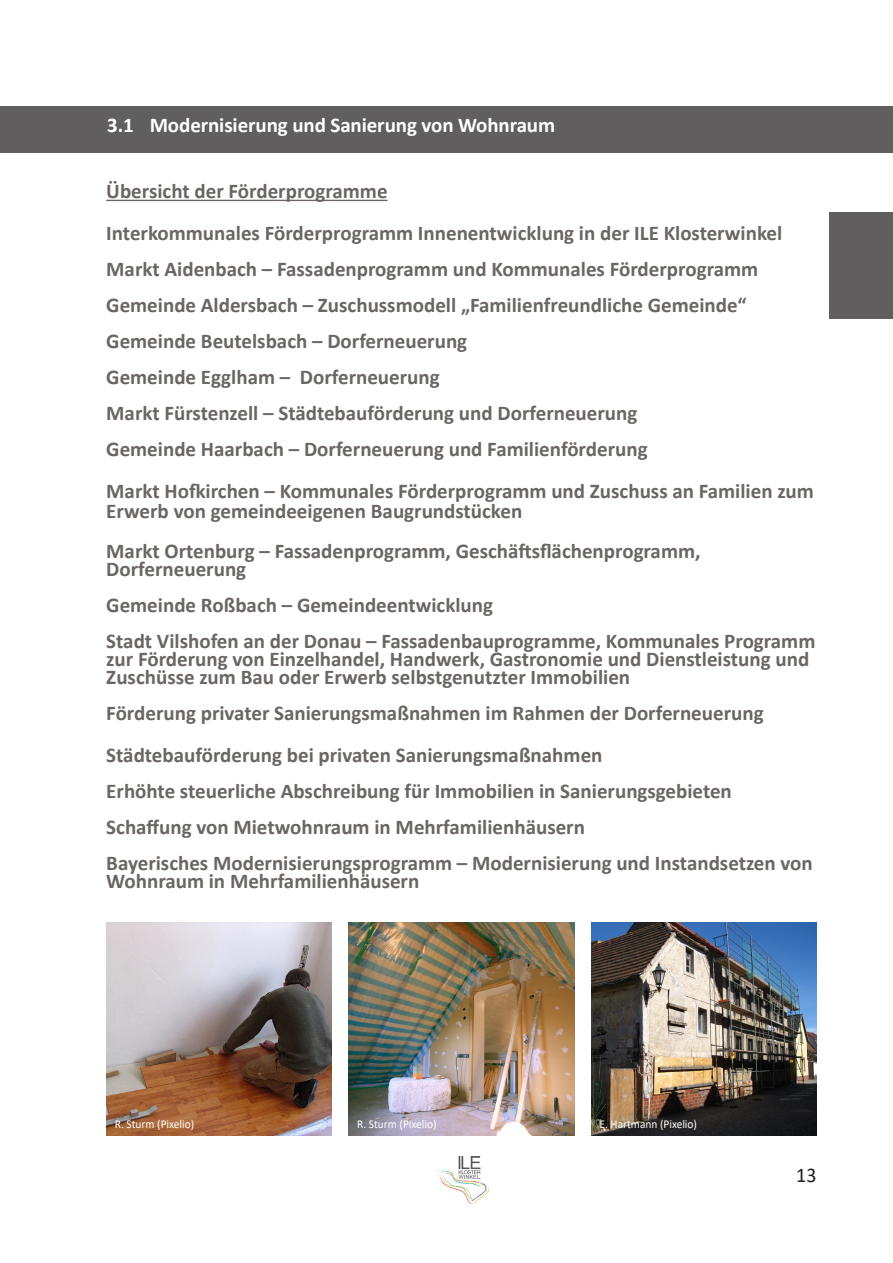
<style>
.page{position:relative;width:893px;height:1263px;background:#fff}
.page>*{position:absolute;margin:0;border:0;box-sizing:border-box;transform-origin:0 0}
.Titel_Programmname-ohneIVZ{font:700 21px/18px "Calibri";color:#6b6564}
.t1{font:700 21px "Calibri";letter-spacing:-.005em;color:#fff}
.Titel_Programmname-grau{font:700 21px "Calibri";color:#6b6564}
.t2{font:21px "Calibri";color:#231f20;scale:.95 1}
.Quellennachweis_Abb{font:12px "Calibri";color:#fff;scale:.95 1}
</style>
<div class="page">
<hr style="left:106px;top:200px;width:282px;height:1px;background:#6b6564">
<div style="left:0;top:106px;width:893px;height:47px;background:#605e5f"></div>
<div style="left:829px;top:213px;width:64px;height:106px;background:#605e5f"></div>
<img style="left:436px;top:1157px;width:53px;height:46px">
<img style="left:106px;top:923px;width:226px;height:212px">
<img style="left:591px;top:923px;width:225px;height:212px">
<img style="left:349px;top:923px;width:225px;height:212px">
<p class="t1" style="left:107px;top:110px;width:449px">3.1 Modernisierung und Sanierung von Wohnraum</p>
<p class="Titel_Programmname-grau" style="left:106px;top:176px;width:283px">Übersicht der Förderprogramme</p>
<p class="Titel_Programmname-ohneIVZ" style="left:106px;top:224px;width:677px">Interkommunales Förderprogramm Innenentwicklung in der ILE Klosterwinkel</p>
<p class="Titel_Programmname-ohneIVZ" style="left:106px;top:260px;width:653px">Markt Aidenbach – Fassadenprogramm und Kommunales Förderprogramm</p>
<p class="Titel_Programmname-ohneIVZ" style="left:106px;top:296px;width:642px">Gemeinde Aldersbach – Zuschussmodell „Familienfreundliche Gemeinde“</p>
<p class="Titel_Programmname-ohneIVZ" style="left:106px;top:332px;width:362px">Gemeinde Beutelsbach – Dorferneuerung</p>
<p class="Titel_Programmname-ohneIVZ" style="left:106px;top:368px;width:335px">Gemeinde Egglham – Dorferneuerung</p>
<p class="Titel_Programmname-ohneIVZ" style="left:106px;top:404px;width:533px">Markt Fürstenzell – Städtebauförderung und Dorferneuerung</p>
<p class="Titel_Programmname-ohneIVZ" style="left:106px;top:440px;width:543px">Gemeinde Haarbach – Dorferneuerung und Familienförderung</p>
<p class="Titel_Programmname-ohneIVZ" style="left:106px;top:481px;width:709px;line-height:19.8px">Markt Hofkirchen – Kommunales Förderprogramm und Zuschuss an Familien zum<br>Erwerb von gemeindeeigenen Baugrundstücken</p>
<p class="Titel_Programmname-ohneIVZ" style="left:106px;top:542px;width:596px">Markt Ortenburg – Fassadenprogramm, Geschäftsflächenprogramm,<br>Dorferneuerung</p>
<p class="Titel_Programmname-ohneIVZ" style="left:106px;top:596px;width:388px">Gemeinde Roßbach – Gemeindeentwicklung</p>
<p class="Titel_Programmname-ohneIVZ" style="left:106px;top:632px;width:711px">Stadt Vilshofen an der Donau – Fassadenbauprogramme, Kommunales Programm zur Förderung von Einzelhandel, Handwerk, Gastronomie und Dienstleistung und<br>Zuschüsse zum Bau oder Erwerb selbstgenutzter Immobilien</p>
<p class="Titel_Programmname-ohneIVZ" style="left:106px;top:704px;width:659px">Förderung privater Sanierungsmaßnahmen im Rahmen der Dorferneuerung</p>
<p class="Titel_Programmname-ohneIVZ" style="left:106px;top:746px;width:498px">Städtebauförderung bei privaten Sanierungsmaßnahmen</p>
<p class="Titel_Programmname-ohneIVZ" style="left:106px;top:782px;width:627px">Erhöhte steuerliche Abschreibung für Immobilien in Sanierungsgebieten</p>
<p class="Titel_Programmname-ohneIVZ" style="left:106px;top:818px;width:480px">Schaffung von Mietwohnraum in Mehrfamilienhäusern</p>
<p class="Titel_Programmname-ohneIVZ" style="left:106px;top:854px;width:708px">Bayerisches Modernisierungsprogramm – Modernisierung und Instandsetzen von<br>Wohnraum in Mehrfamilienhäusern</p>
<p class="Quellennachweis_Abb" style="left:115px;top:1116px;width:85px">R. Sturm (Pixelio)</p>
<p class="Quellennachweis_Abb" style="left:357px;top:1116px;width:85px">R. Sturm (Pixelio)</p>
<p class="Quellennachweis_Abb" style="left:600px;top:1116px;width:104px">E. Hartmann (Pixelio)</p>
<p class="t2" style="left:796px;top:1160px;width:23px">13</p>
</div>
